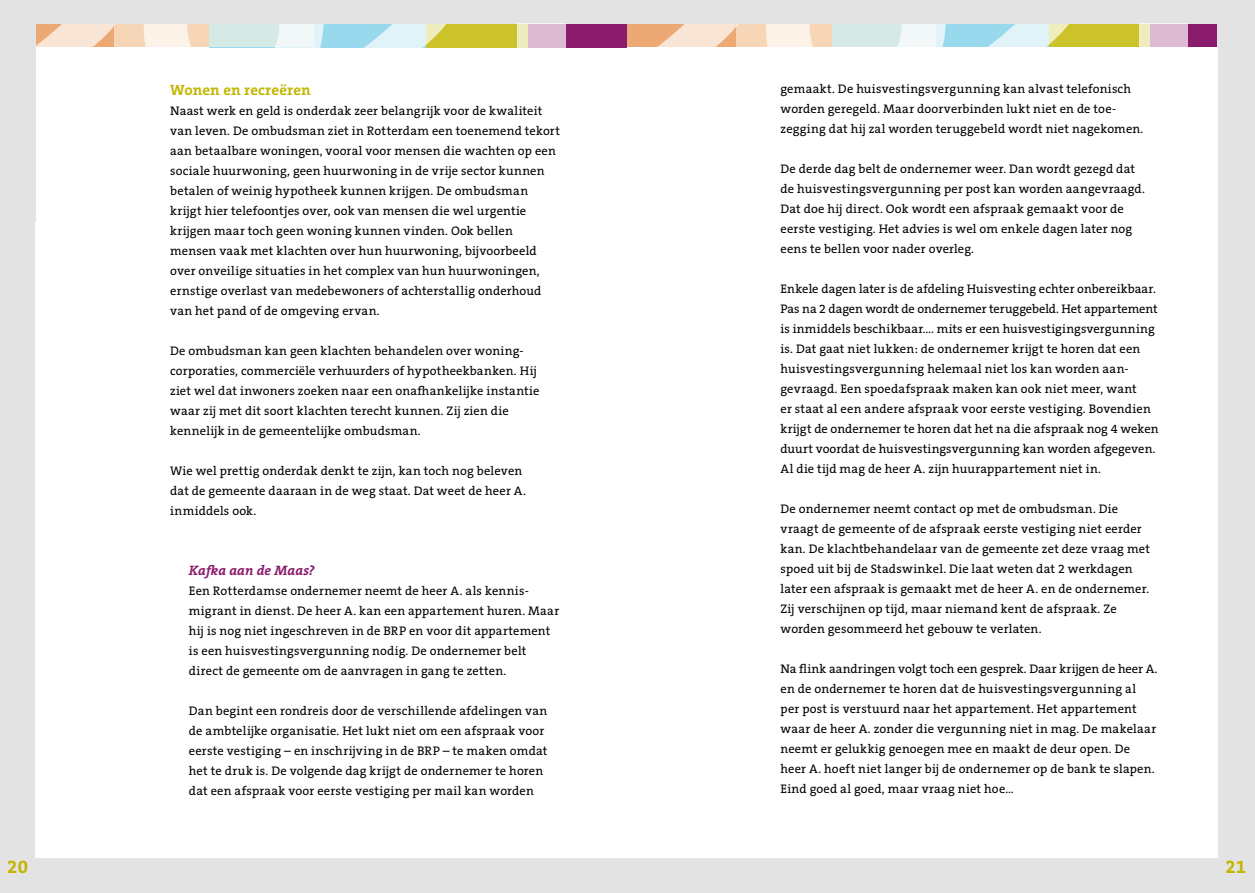
<style>
.page{position:relative;width:1255px;height:893px;background:#fff}
.page>*{position:absolute;margin:0;border:0;box-sizing:border-box;transform-origin:0 0}
.t1{font:700 18.75px "The Serif B W7";color:#c2b600}
.t2{font:700 15px "The Serif B W7";letter-spacing:.005em;color:#c2b600}
.t3{font:italic 700 13.75px "The Serif B W7";letter-spacing:.01em;color:#8b1c6d}
.t4{font:12.5px/20px "The Serif B W5 Plain";letter-spacing:.015em;color:#000}
</style>
<div class="page">
<div style="left:0;top:0;width:627px;height:893px;background:#e3e3e3"></div>
<div style="left:35px;top:47px;width:592px;height:810px;background:#fff"></div>
<svg style="left:316px;top:0;width:276px;height:47px"></svg>
<div style="left:528px;top:0;width:105px;height:47px;background:#8b1c6d"></div>
<svg style="left:144px;top:23px;width:179px;height:25px"></svg>
<svg style="left:35px;top:24px;width:102px;height:85px"></svg>
<svg style="left:330px;top:23px;width:137px;height:25px;background:#c4dec2"></svg>
<div style="left:0;top:0;width:627px;height:23px;background:#e3e3e3"></div>
<div style="left:627px;top:0;width:627px;height:893px;background:#e3e3e3"></div>
<svg style="left:937px;top:0;width:276px;height:48px"></svg>
<div style="left:1150px;top:0;width:104px;height:48px;background:#8b1c6d"></div>
<svg style="left:765px;top:23px;width:180px;height:24px"></svg>
<svg style="left:622px;top:23px;width:136px;height:25px;background:#eec4a9"></svg>
<svg style="left:952px;top:23px;width:137px;height:24px;background:#c3dec3"></svg>
<div style="left:1217px;top:0;width:37px;height:223px;background:#e3e3e3"></div>
<div style="left:627px;top:0;width:627px;height:23px;background:#e3e3e3"></div>
<div style="left:627px;top:47px;width:590px;height:810px;background:#fff"></div>
<svg style="left:1139px;top:23px;width:48px;height:24px"></svg>
<svg style="left:517px;top:23px;width:49px;height:25px"></svg>
<p class="t2" style="left:170px;top:80px;width:142px">Wonen en recreëren</p>
<p class="t4" style="left:170px;top:101px;width:391px">Naast werk en geld is onderdak zeer belangrijk voor de kwaliteit van leven. De ombudsman ziet in Rotterdam een toenemend tekort aan betaalbare woningen, vooral voor mensen die wachten op een sociale huurwoning, geen huurwoning in de vrije sector kunnen betalen of weinig hypotheek kunnen krijgen. De ombudsman krijgt hier telefoontjes over, ook van mensen die wel urgentie krijgen maar toch geen woning kunnen vinden. Ook bellen mensen vaak met klachten over hun huurwoning, bijvoorbeeld over onveilige situaties in het complex van hun huurwoningen, ernstige overlast van medebewoners of achterstallig onderhoud van het pand of de omgeving ervan.</p>
<p class="t4" style="left:170px;top:341px;width:371px">De ombudsman kan geen klachten behandelen over woning&shy;corporaties, commerciële verhuurders of hypotheekbanken. Hij ziet wel dat inwoners zoeken naar een onafhankelijke instantie waar zij met dit soort klachten terecht kunnen. Zij zien die kennelijk in de gemeentelijke ombudsman.</p>
<p class="t4" style="left:170px;top:461px;width:357px">Wie wel prettig onderdak denkt te zijn, kan toch nog beleven dat de gemeente daaraan in de weg staat. Dat weet de heer A. inmiddels ook.</p>
<p class="t3" style="left:189px;top:562px;width:127px">Kafka aan de Maas?</p>
<p class="t4" style="left:189px;top:581px;width:372px">Een Rotterdamse ondernemer neemt de heer A. als kennis&shy;migrant in dienst. De heer A. kan een appartement huren. Maar hij is nog niet ingeschreven in de BRP en voor dit appartement is een huisvestingsvergunning nodig. De ondernemer belt direct de gemeente om de aanvragen in gang te zetten.</p>
<p class="t4" style="left:189px;top:701px;width:360px">Dan begint een rondreis door de verschillende afdelingen van de ambtelijke organisatie. Het lukt niet om een afspraak voor eerste vestiging – en inschrijving in de BRP – te maken omdat het te druk is. De volgende dag krijgt de ondernemer te horen dat een afspraak voor eerste vestiging per mail kan worden</p>
<p class="t4" style="left:780px;top:78px;width:364px">gemaakt. De huisvestingsvergunning kan alvast telefonisch worden geregeld. Maar doorverbinden lukt niet en de toe&shy;zegging dat hij zal worden teruggebeld wordt niet nagekomen.</p>
<p class="t4" style="left:780px;top:158px;width:366px">De derde dag belt de ondernemer weer. Dan wordt gezegd dat de huisvestingsvergunning per post kan worden aangevraagd.<br>Dat doe hij direct. Ook wordt een afspraak gemaakt voor de eerste vestiging. Het advies is wel om enkele dagen later nog eens te bellen voor nader overleg.</p>
<p class="t4" style="left:780px;top:278px;width:379px">Enkele dagen later is de afdeling Huisvesting echter onbereikbaar.<br>Pas na 2 dagen wordt de ondernemer teruggebeld. Het appartement is inmiddels beschikbaar…. mits er een huisvestigingsvergunning is. Dat gaat niet lukken: de ondernemer krijgt te horen dat een huisvestingsvergunning helemaal niet los kan worden aan&shy;gevraagd. Een spoedafspraak maken kan ook niet meer, want<br>er staat al een andere afspraak voor eerste vestiging. Bovendien krijgt de ondernemer te horen dat het na die afspraak nog 4 weken duurt voordat de huisvestingsvergunning kan worden afgegeven.<br>Al die tijd mag de heer A. zijn huurappartement niet in.</p>
<p class="t4" style="left:780px;top:498px;width:371px">De ondernemer neemt contact op met de ombudsman. Die vraagt de gemeente of de afspraak eerste vestiging niet eerder kan. De klachtbehandelaar van de gemeente zet deze vraag met spoed uit bij de Stadswinkel. Die laat weten dat 2 werkdagen later een afspraak is gemaakt met de heer A. en de ondernemer.<br>Zij verschijnen op tijd, maar niemand kent de afspraak. Ze worden gesommeerd het gebouw te verlaten.</p>
<p class="t4" style="left:780px;top:658px;width:378px">Na flink aandringen volgt toch een gesprek. Daar krijgen de heer A. en de ondernemer te horen dat de huisvestingsvergunning al per post is verstuurd naar het appartement. Het appartement waar de heer A. zonder die vergunning niet in mag. De makelaar neemt er gelukkig genoegen mee en maakt de deur open. De heer A. hoeft niet langer bij de ondernemer op de bank te slapen.<br>Eind goed al goed, maar vraag niet hoe…</p>
<h1 class="t1" style="left:7px;top:854px;width:22px">20</h1>
<h1 class="t1" style="left:1231px;top:854px;width:12px">3</h1>
<h1 class="t1" style="left:1225px;top:854px;width:22px">21</h1>
</div>
